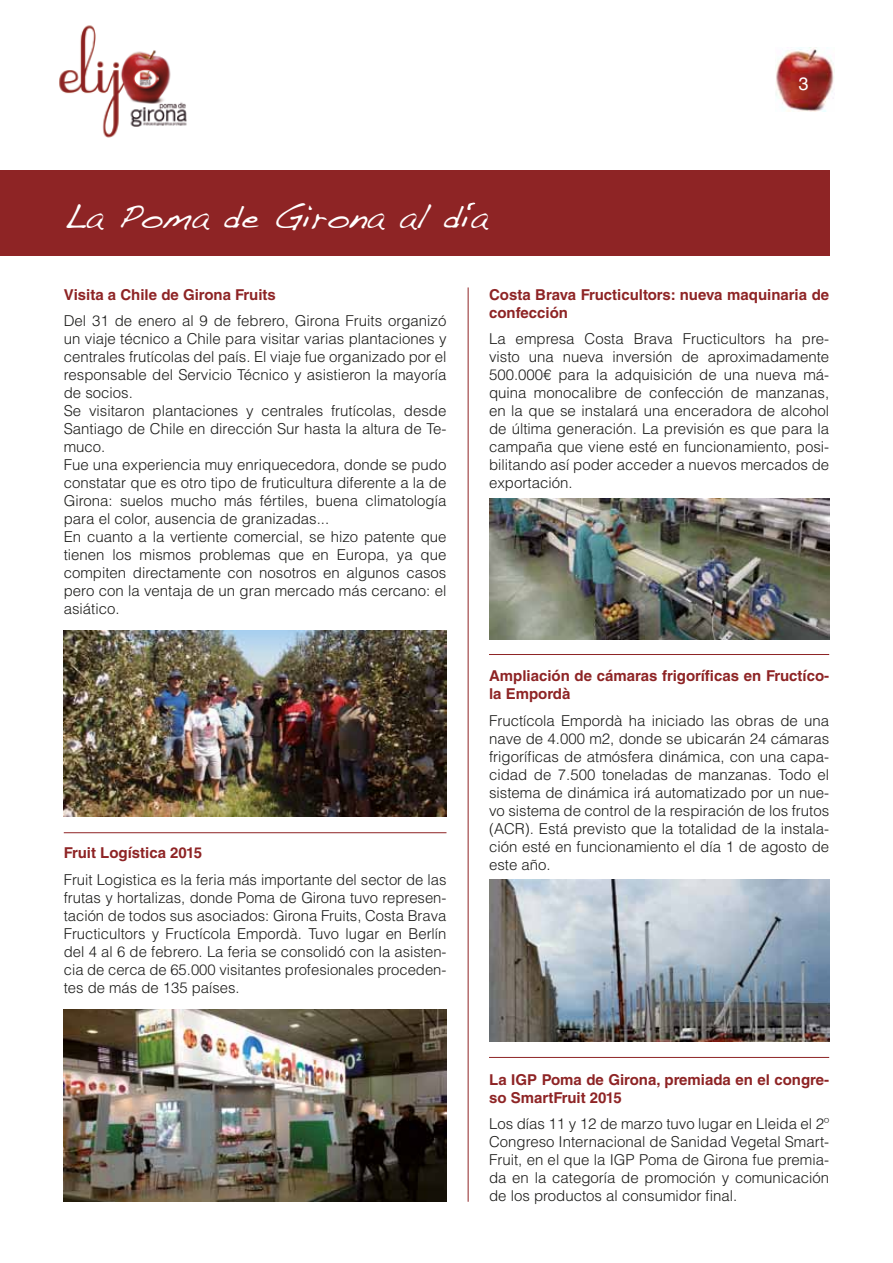
<style>
.page{position:relative;width:893px;height:1263px;background:#fff}
.page>*{position:absolute;margin:0;border:0;box-sizing:border-box;transform-origin:0 0}
.t1{font:30px "Dakota";color:#fff}
.t2{font:18px "Helvetica LT Std";color:#fff}
.t3{font:300 15px/18px "Helvetica LT Std";color:#1d1d1b;text-align:justify}
.t4{font:700 15px/18px "Helvetica LT Std";color:#8e2425}
</style>
<div class="page">
<img style="left:775px;top:48px;width:60px;height:64px">
<img style="left:59px;top:25px;width:128px;height:113px">
<div style="left:0;top:170px;width:829px;height:85px;background:#8e2425"></div>
<img style="left:64px;top:630px;width:382px;height:186px">
<img style="left:489px;top:499px;width:340px;height:140px">
<img style="left:64px;top:1010px;width:382px;height:191px">
<img style="left:489px;top:880px;width:340px;height:161px">
<hr style="left:468px;top:287px;width:1px;height:915px;background:#8e2425">
<hr style="left:64px;top:832px;width:382px;height:1px;background:#8e2425">
<hr style="left:489px;top:654px;width:340px;height:1px;background:#8e2425">
<hr style="left:489px;top:1057px;width:340px;height:1px;background:#8e2425">
<svg style="left:468px;top:203px;width:7px;height:6px"></svg>
<h1 class="t1" style="left:64px;top:198px;width:425px">La Poma de Girona al dia</h1>
<p class="t2" style="left:799px;top:73px;width:12px">3</p>
<p class="t4" style="left:64px;top:285px;width:214px">Visita a Chile de Girona Fruits</p>
<p class="t3" style="left:64px;top:312px;width:384px;text-align:left">Del 31 de enero al 9 de febrero, Girona Fruits organizó un viaje técnico a Chile para visitar varias plantaciones y centrales frutícolas del país. El viaje fue organizado por el responsable del Servicio Técnico y asistieron la mayoría de socios.<br>Se visitaron plantaciones y centrales frutícolas, desde Santiago de Chile en dirección Sur hasta la altura de Te&shy;muco.<br>Fue una experiencia muy enriquecedora, donde se pudo constatar que es otro tipo de fruticultura diferente a la de Girona: suelos mucho más fértiles, buena climatología para el color, ausencia de granizadas...<br>En cuanto a la vertiente comercial, se hizo patente que tienen los mismos problemas que en Europa, ya que compiten directamente con nosotros en algunos casos pero con la ventaja de un gran mercado más cercano: el asiático.</p>
<p class="t4" style="left:64px;top:844px;width:140px">Fruit Logística 2015</p>
<p class="t3" style="left:64px;top:870px;width:384px">Fruit Logistica es la feria más importante del sector de las frutas y hortalizas, donde Poma de Girona tuvo represen&shy;tación de todos sus asociados: Girona Fruits, Costa Brava Fructicultors y Fructícola Empordà. Tuvo lugar en Berlín del 4 al 6 de febrero. La feria se consolidó con la asisten&shy;cia de cerca de 65.000 visitantes profesionales proceden&shy;tes de más de 135 países.</p>
<p class="t4" style="left:489px;top:285px;width:342px">Costa Brava Fructicultors: nueva maquinaria de confección</p>
<p class="t3" style="left:489px;top:330px;width:342px">La empresa Costa Brava Fructicultors ha pre&shy;visto una nueva inversión de aproximadamente 500.000€ para la adquisición de una nueva má&shy;quina monocalibre de confección de manzanas, en la que se instalará una enceradora de alcohol de última generación. La previsión es que para la campaña que viene esté en funcionamiento, posi&shy;bilitando así poder acceder a nuevos mercados de exportación.</p>
<p class="t4" style="left:489px;top:667px;width:342px">Ampliación de cámaras frigoríficas en Fructíco&shy;la Empordà</p>
<p class="t3" style="left:489px;top:711px;width:342px">Fructícola Empordà ha iniciado las obras de una nave de 4.000 m2, donde se ubicarán 24 cámaras frigoríficas de atmósfera dinámica, con una capa&shy;cidad de 7.500 toneladas de manzanas. Todo el sistema de dinámica irá automatizado por un nue&shy;vo sistema de control de la respiración de los frutos (ACR). Está previsto que la totalidad de la instala&shy;ción esté en funcionamiento el día 1 de agosto de este año.</p>
<p class="t4" style="left:489px;top:1070px;width:342px">La IGP Poma de Girona, premiada en el congre&shy;so SmartFruit 2015</p>
<p class="t3" style="left:489px;top:1115px;width:342px">Los días 11 y 12 de marzo tuvo lugar en Lleida el 2º Congreso Internacional de Sanidad Vegetal Smart-Fruit, en el que la IGP Poma de Girona fue premia&shy;da en la categoría de promoción y comunicación de los productos al consumidor final.</p>
</div>
